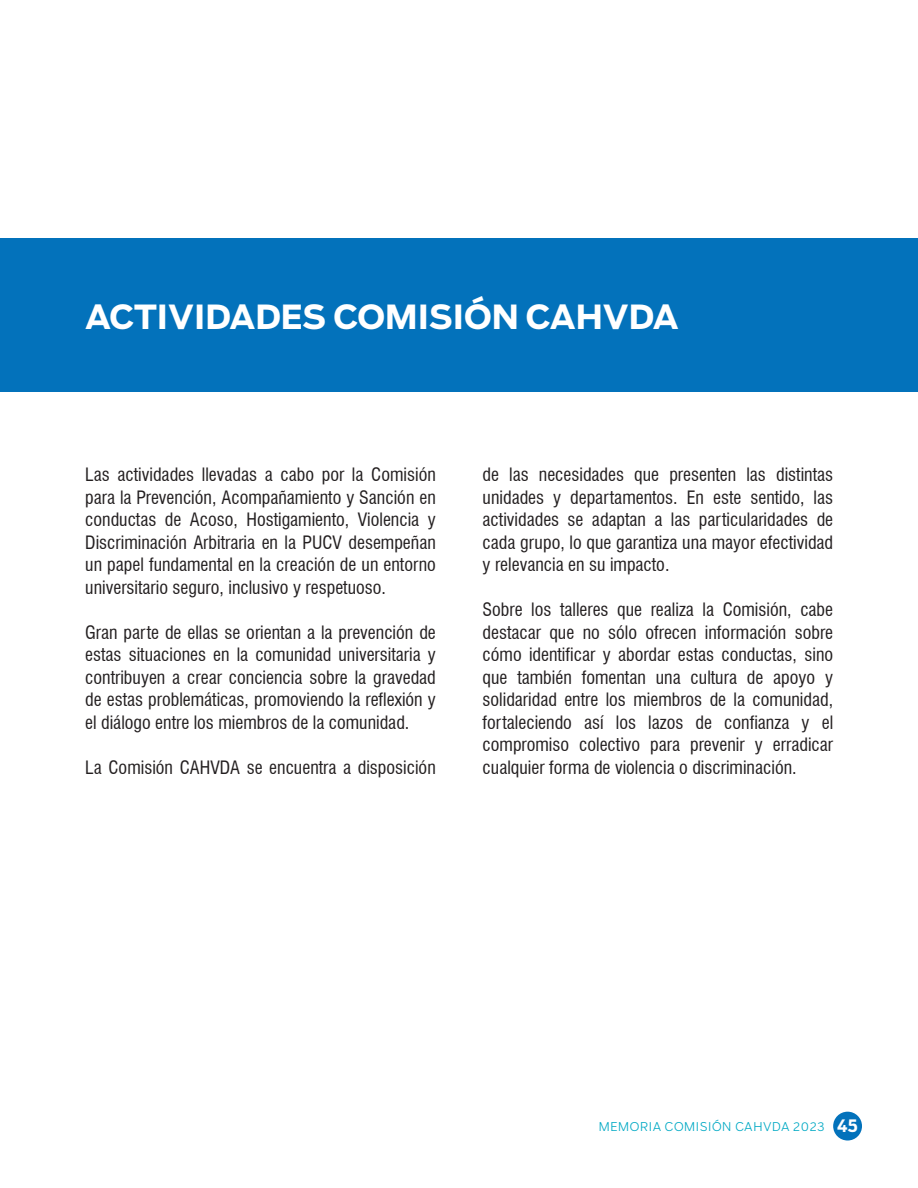
<style>
.page{position:relative;width:918px;height:1188px;background:#fff}
.page>*{position:absolute;margin:0;border:0;box-sizing:border-box;transform-origin:0 0}
.t1{font:700 33px "Boomer";color:#fff}
.t2{font:condensed 18px/22.5px "Swiss 721 BT";color:#231f20;text-align:justify}
.t3{font:300 12px "Boomer";letter-spacing:.05em;color:#01a9c4}
.s1{font-family:"Boomer Cond";font-weight:700;font-size:17.55px;color:#fff}
</style>
<div class="page">
<div style="left:833px;top:1112px;width:29px;height:29px;background:#0372bb;border-radius:50%"></div>
<div style="left:0;top:239px;width:918px;height:153px;background:#0372bb"></div>
<h1 class="t1" style="left:85px;top:296px;width:595px">ACTIVIDADES COMISIÓN CAHVDA</h1>
<p class="t2" style="left:85px;top:464px;width:352px">Las actividades llevadas a cabo por la Comisión para la Prevención, Acompañamiento y Sanción en conductas de Acoso, Hostigamiento, Violencia y Discriminación Arbitraria en la PUCV desempeñan un papel fundamental en la creación de un entorno universitario seguro, inclusivo y respetuoso.</p>
<p class="t2" style="left:85px;top:621px;width:352px">Gran parte de ellas se orientan a la prevención de estas situaciones en la comunidad universitaria y contribuyen a crear conciencia sobre la gravedad de estas problemáticas, promoviendo la reflexión y el diálogo entre los miembros de la comunidad.</p>
<p class="t2" style="left:85px;top:756px;width:352px">La Comisión CAHVDA se encuentra a disposición</p>
<p class="t2" style="left:483px;top:464px;width:352px">de las necesidades que presenten las distintas unidades y departamentos. En este sentido, las actividades se adaptan a las particularidades de cada grupo, lo que garantiza una mayor efectividad y relevancia en su impacto.</p>
<p class="t2" style="left:483px;top:599px;width:352px">Sobre los talleres que realiza la Comisión, cabe destacar que no sólo ofrecen información sobre cómo identificar y abordar estas conductas, sino que también fomentan una cultura de apoyo y solidaridad entre los miembros de la comunidad, fortaleciendo así los lazos de confianza y el compromiso colectivo para prevenir y erradicar cualquier forma de violencia o discriminación.</p>
<p class="t3" style="left:599px;top:1120px;width:260px">MEMORIA COMISIÓN CAHVDA 2023 <span class="s1">45</span></p>
</div>
